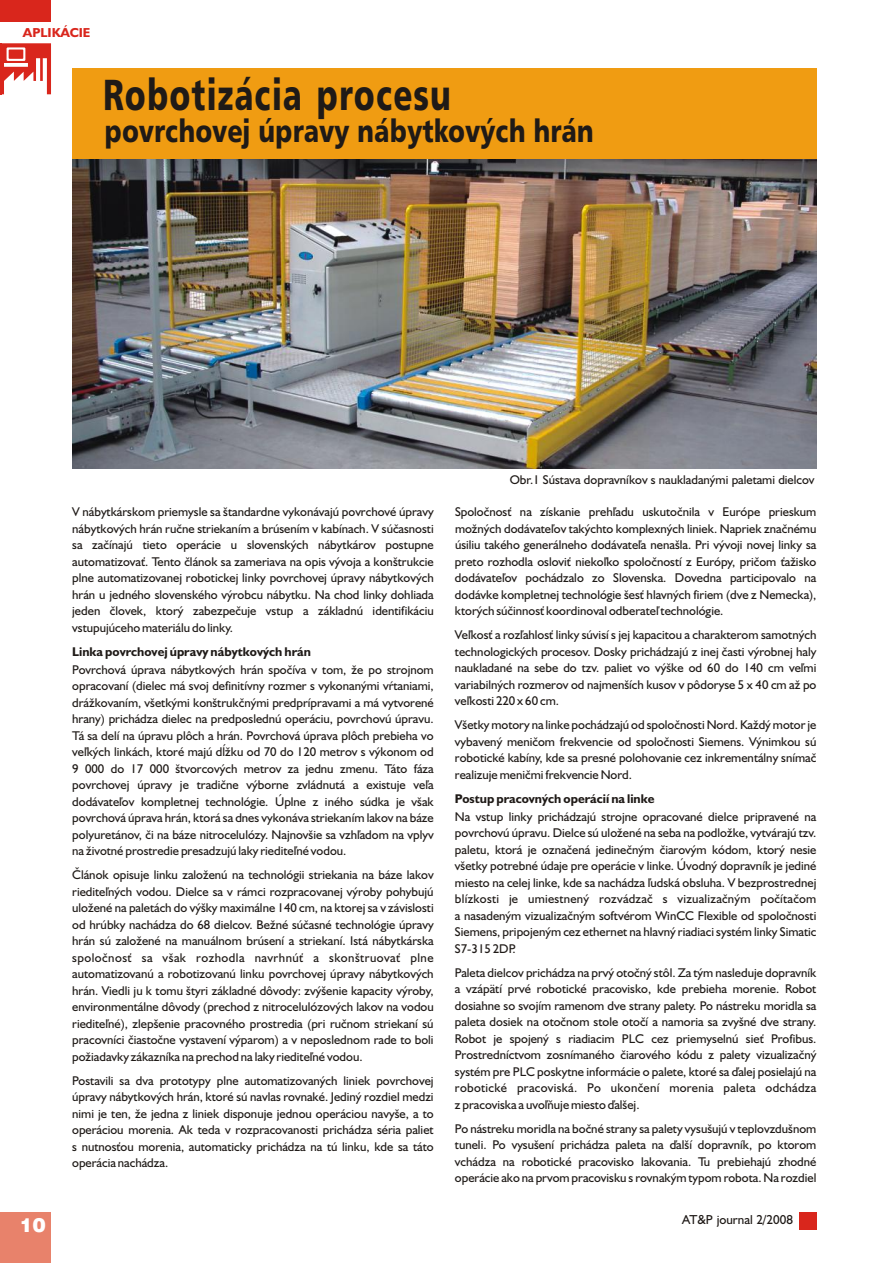
<style>
.page{position:relative;width:893px;height:1263px;background:#fff}
.page>*{position:absolute;margin:0;border:0;box-sizing:border-box;transform-origin:0 0}
.t1{font:43.5px "Humanist 777 AT Black";letter-spacing:.03em;color:#1f1a17;scale:.73 1}
.t2{font:31.5px "Humanist 777 AT Black";color:#1f1a17;scale:.81 1}
.t3{font:19.5px "Swiss 721 AT Black";color:#fff}
.t4{font:13.05px "Humanist 521 AT";color:#1f1a17}
.t5{font:13.05px "Humanist 521 AT,Bold";color:#d9261c}
.t6{font:12.75px/16.5px "Humanist 521 AT";color:#1f1a17;text-align:justify}
.t7{font:12.75px "Humanist 521 AT,Bold";color:#1f1a17}
</style>
<div class="page">
<div style="left:0;top:1212px;width:51px;height:51px;background:#e8826b"></div>
<div style="left:0;top:0;width:51px;height:21px;background:#d9261c"></div>
<svg style="left:2px;top:43px;width:49px;height:51px"></svg>
<hr style="left:0;top:43px;width:2px;height:51px;background:#d9261c">
<img style="left:72px;top:159px;width:744px;height:309px">
<div style="left:800px;top:1212px;width:17px;height:17px;background:#d9261c"></div>
<div style="left:72px;top:68px;width:744px;height:91px;background:#f09c12"></div>
<p class="t5" style="left:23px;top:27px;width:69px">APLIKÁCIE</p>
<h1 class="t1" style="left:103px;top:76px;width:478px">Robotizácia procesu</h1>
<h2 class="t2" style="left:105px;top:118px;width:605px">povrchovej úpravy nábytkových hrán</h2>
<p class="t6" style="left:510px;top:472px;width:306px">Obr.1 Sústava dopravníkov s naukladanými paletami dielcov</p>
<p class="t6" style="left:72px;top:505px;width:363px">V nábytkárskom priemysle sa štandardne vykonávajú povrchové úpravy nábytkových hrán ručne striekaním a brúsením v kabínach. V súčasnosti sa začínajú tieto operácie u slovenských nábytkárov postupne automatizovať. Tento článok sa zameriava na opis vývoja a konštrukcie plne automatizovanej robotickej linky povrchovej úpravy nábytkových hrán u jedného slovenského výrobcu nábytku. Na chod linky dohliada jeden človek, ktorý zabezpečuje vstup a základnú identifikáciu vstupujúceho materiálu do linky.</p>
<p class="t7" style="left:72px;top:646px;width:240px">Linka povrchovej úpravy nábytkových hrán</p>
<p class="t6" style="left:72px;top:662px;width:363px">Povrchová úprava nábytkových hrán spočíva v tom, že po strojnom opracovaní (dielec má svoj definitívny rozmer s vykonanými vŕtaniami, drážkovaním, všetkými konštrukčnými predprípravami a má vytvorené hrany) prichádza dielec na predposlednú operáciu, povrchovú úpravu.<br>Tá sa delí na úpravu plôch a hrán. Povrchová úprava plôch prebieha vo veľkých linkách, ktoré majú dĺžku od 70 do 120 metrov s výkonom od 9 000 do 17 000 štvorcových metrov za jednu zmenu. Táto fáza povrchovej úpravy je tradične výborne zvládnutá a existuje veľa dodávateľov kompletnej technológie. Úplne z iného súdka je však povrchová úprava hrán, ktorá sa dnes vykonáva striekaním lakov na báze polyuretánov, či na báze nitrocelulózy. Najnovšie sa vzhľadom na vplyv na životné prostredie presadzujú laky riediteľné vodou.</p>
<p class="t6" style="left:72px;top:868px;width:363px">Článok opisuje linku založenú na technológii striekania na báze lakov riediteľných vodou. Dielce sa v rámci rozpracovanej výroby pohybujú uložené na paletách do výšky maximálne 140 cm, na ktorej sa v závislosti od hrúbky nachádza do 68 dielcov. Bežné súčasné technológie úpravy hrán sú založené na manuálnom brúsení a striekaní. Istá nábytkárska spoločnosť sa však rozhodla navrhnúť a skonštruovať plne automatizovanú a robotizovanú linku povrchovej úpravy nábytkových hrán. Viedli ju k tomu štyri základné dôvody: zvýšenie kapacity výroby, environmentálne dôvody (prechod z nitrocelulózových lakov na vodou riediteľné), zlepšenie pracovného prostredia (pri ručnom striekaní sú pracovníci čiastočne vystavení výparom) a v neposlednom rade to boli požiadavky zákazníka na prechod na laky riediteľné vodou.</p>
<p class="t6" style="left:72px;top:1073px;width:363px">Postavili sa dva prototypy plne automatizovaných liniek povrchovej úpravy nábytkových hrán, ktoré sú navlas rovnaké. Jediný rozdiel medzi nimi je ten, že jedna z liniek disponuje jednou operáciou navyše, a to operáciou morenia. Ak teda v rozpracovanosti prichádza séria paliet s nutnosťou morenia, automaticky prichádza na tú linku, kde sa táto operácia nachádza.</p>
<p class="t6" style="left:455px;top:505px;width:363px">Spoločnosť na získanie prehľadu uskutočnila v Európe prieskum možných dodávateľov takýchto komplexných liniek. Napriek značnému úsiliu takého generálneho dodávateľa nenašla. Pri vývoji novej linky sa preto rozhodla osloviť niekoľko spoločností z Európy, pričom ťažisko dodávateľov pochádzalo zo Slovenska. Dovedna participovalo na dodávke kompletnej technológie šesť hlavných firiem (dve z Nemecka), ktorých súčinnosť koordinoval odberateľ technológie.</p>
<p class="t6" style="left:455px;top:628px;width:363px">Veľkosť a rozľahlosť linky súvisí s jej kapacitou a charakterom samotných technologických procesov. Dosky prichádzajú z inej časti výrobnej haly naukladané na sebe do tzv. paliet vo výške od 60 do 140 cm veľmi variabilných rozmerov od najmenších kusov v pôdoryse 5 x 40 cm až po veľkosti 220 x 60 cm.</p>
<p class="t6" style="left:455px;top:718px;width:363px">Všetky motory na linke pochádzajú od spoločnosti Nord. Každý motor je vybavený meničom frekvencie od spoločnosti Siemens. Výnimkou sú robotické kabíny, kde sa presné polohovanie cez inkrementálny snímač realizuje meničmi frekvencie Nord.</p>
<p class="t7" style="left:455px;top:793px;width:201px">Postup pracovných operácií na linke</p>
<p class="t6" style="left:455px;top:809px;width:363px">Na vstup linky prichádzajú strojne opracované dielce pripravené na povrchovú úpravu. Dielce sú uložené na seba na podložke, vytvárajú tzv. paletu, ktorá je označená jedinečným čiarovým kódom, ktorý nesie všetky potrebné údaje pre operácie v linke. Úvodný dopravník je jediné miesto na celej linke, kde sa nachádza ľudská obsluha. V bezprostrednej blízkosti je umiestnený rozvádzač s vizualizačným počítačom a nasadeným vizualizačným softvérom WinCC Flexible od spoločnosti Siemens, pripojeným cez ethernet na hlavný riadiaci systém linky Simatic S7-315 2DP.</p>
<p class="t6" style="left:455px;top:965px;width:363px">Paleta dielcov prichádza na prvý otočný stôl. Za tým nasleduje dopravník a vzápätí prvé robotické pracovisko, kde prebieha morenie. Robot dosiahne so svojím ramenom dve strany palety. Po nástreku moridla sa paleta dosiek na otočnom stole otočí a namoria sa zvyšné dve strany.<br>Robot je spojený s riadiacim PLC cez priemyselnú sieť Profibus.<br>Prostredníctvom zosnímaného čiarového kódu z palety vizualizačný systém pre PLC poskytne informácie o palete, ktoré sa ďalej posielajú na robotické pracoviská. Po ukončení morenia paleta odchádza z pracoviska a uvoľňuje miesto ďalšej.</p>
<p class="t6" style="left:455px;top:1121px;width:363px">Po nástreku moridla na bočné strany sa palety vysušujú v teplovzdušnom tuneli. Po vysušení prichádza paleta na ďalší dopravník, po ktorom vchádza na robotické pracovisko lakovania. Tu prebiehajú zhodné operácie ako na prvom pracovisku s rovnakým typom robota. Na rozdiel</p>
<h3 class="t3" style="left:20px;top:1217px;width:27px">10</h3>
<p class="t4" style="left:682px;top:1214px;width:112px">AT&amp;P journal 2/2008</p>
</div>
